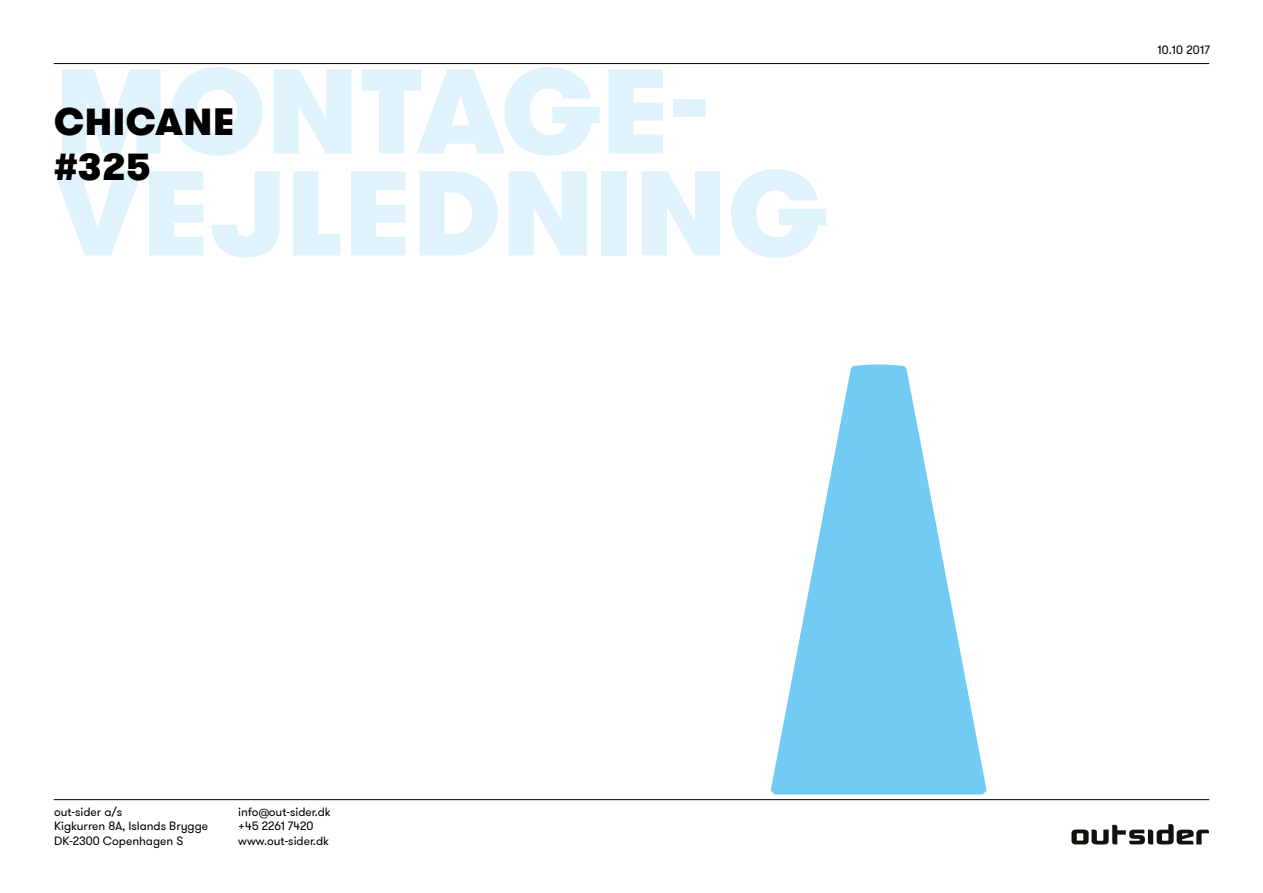
<style>
.page{position:relative;width:1263px;height:893px;background:#fff}
.page>*{position:absolute;margin:0;border:0;box-sizing:border-box;transform-origin:0 0}
.t1{font:900 120px/102px "GT Walsheim Pro";letter-spacing:.005em;color:#e0f2fc}
.t2{font:900 37.5px/45px "GT Walsheim Pro";letter-spacing:.015em;color:#000}
.t3{font:12px/14.4px "GT Walsheim Pro";color:#000}
</style>
<div class="page">
<hr style="left:54px;top:63px;width:1155px;height:1px;background:#000">
<hr style="left:54px;top:799px;width:1155px;height:1px;background:#000">
<svg style="left:1071px;top:824px;width:138px;height:20px"></svg>
<svg style="left:770px;top:364px;width:217px;height:431px"></svg>
<h1 class="t1" style="left:55px;top:60px;width:774px">MONTAGE-<br>VEJLEDNING</h1>
<h2 class="t2" style="left:54px;top:100px;width:182px">CHICANE #325</h2>
<p class="t3" style="left:54px;top:805px;width:156px">out-sider a/s<br>Kigkurren 8A, Islands Brygge<br>DK-2300 Copenhagen S</p>
<p class="t3" style="left:238px;top:805px;width:94px">info@out-sider.dk +45 2261 7420 www.out-sider.dk</p>
<p class="t3" style="left:1157px;top:43px;width:54px">10.10 2017</p>
</div>
